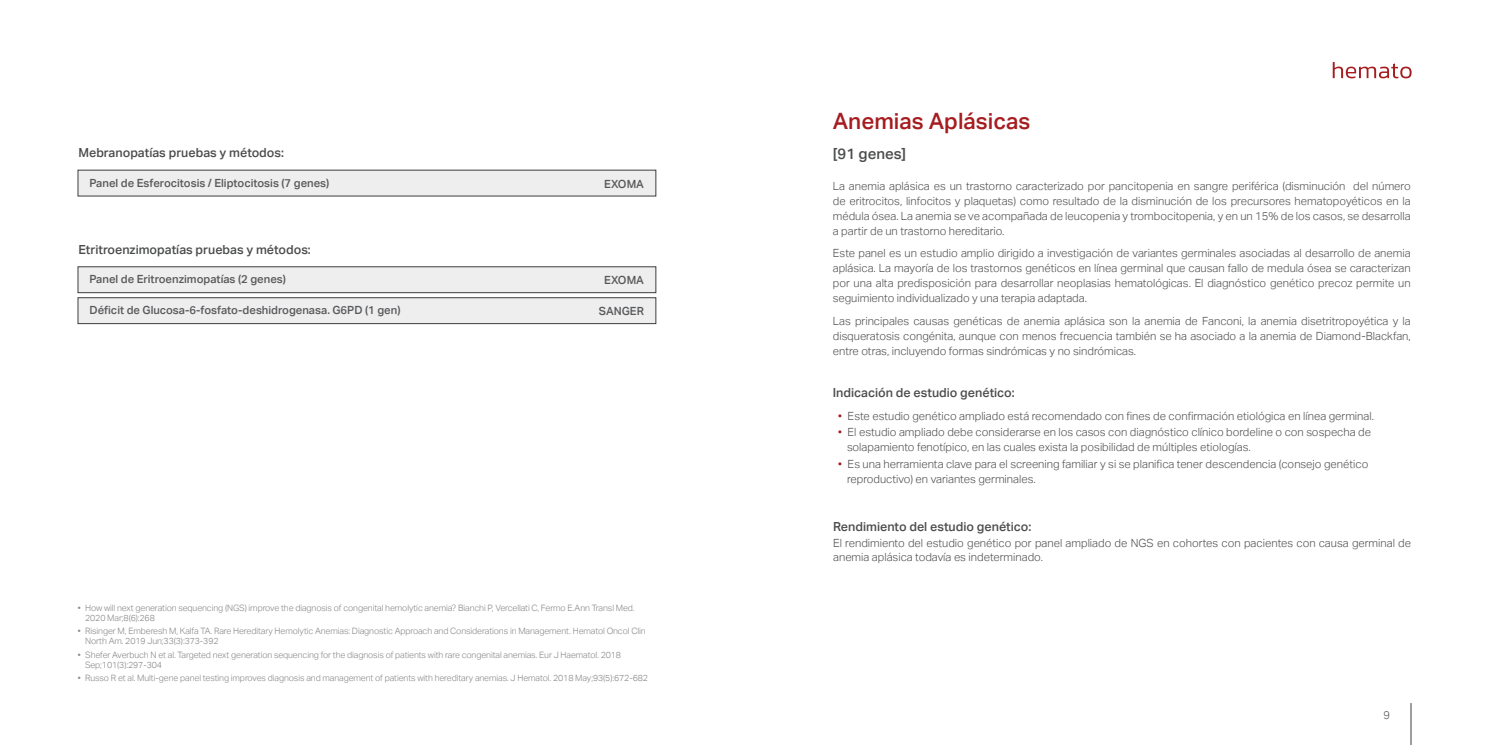
<style>
.page{position:relative;width:1489px;height:745px;background:#fff}
.page>*{position:absolute;margin:0;border:0;box-sizing:border-box;transform-origin:0 0}
.t1{font:500 22.5px "Aktiv Grotesk";color:#a61c1f}
.t2{font:500 15px "Aktiv Grotesk";color:#4b4c4d}
.t3{font:500 12.5px "Aktiv Grotesk";color:#4b4c4d}
.t4{font:300 11.25px/15px "Aktiv Grotesk";color:#4b4c4d;text-align:justify}
.t5{font:500 11.25px "Aktiv Grotesk";color:#57585a}
.t6{font:300 11.25px "Aktiv Grotesk";color:#57585a}
.t7{font:300 8.75px/10px "Aktiv Grotesk";letter-spacing:-.01em;color:#818386}
.s1{color:#84888e}
.s2{color:#a61c1f}
</style>
<div class="page">
<hr style="left:1410px;top:703px;width:1px;height:41px;background:#3e3e3f">
<svg style="left:1332px;top:62px;width:79px;height:16px"></svg>
<div style="left:78px;top:170px;width:578px;height:26px;background:#eeeeef"></div>
<div style="left:78px;top:266px;width:578px;height:26px;background:#eeeeef;border:1px solid #3e3e3f"></div>
<div style="left:78px;top:297px;width:578px;height:26px;background:#eeeeef;border:1px solid #3e3e3f"></div>
<p class="t3" style="left:78px;top:145px;width:207px">Mebranopatías pruebas y métodos:</p>
<p class="t5" style="left:89px;top:176px;width:241px">Panel de Esferocitosis / Eliptocitosis (7 genes)</p>
<p class="t3" style="left:78px;top:242px;width:234px">Etritroenzimopatías pruebas y métodos:</p>
<p class="t5" style="left:89px;top:272px;width:198px">Panel de Eritroenzimopatías (2 genes)</p>
<p class="t5" style="left:89px;top:303px;width:312px">Déficit de Glucosa-6-fosfato-deshidrogenasa. G6PD (1 gen)</p>
<p class="t5" style="left:604px;top:177px;width:41px">EXOMA</p>
<p class="t5" style="left:604px;top:274px;width:41px">EXOMA</p>
<p class="t5" style="left:598px;top:304px;width:47px">SANGER</p>
<p class="t7" style="left:85px;top:602px;width:551px;text-indent:-7px"><span class="s1">•</span> How will next generation sequencing (NGS) improve the diagnosis of congenital hemolytic anemia? Bianchi P, Vercellati C, Fermo E.Ann Transl Med.<br>2020 Mar;8(6):268</p>
<p class="t7" style="left:85px;top:625px;width:562px;text-indent:-7px"><span class="s1">•</span> Risinger M, Emberesh M, Kalfa TA. Rare Hereditary Hemolytic Anemias: Diagnostic Approach and Considerations in Management. Hematol Oncol Clin<br>North Am. 2019 Jun;33(3):373-392</p>
<p class="t7" style="left:85px;top:649px;width:537px;text-indent:-7px"><span class="s1">•</span> Shefer Averbuch N et al. Targeted next generation sequencing for the diagnosis of patients with rare congenital anemias. Eur J Haematol. 2018<br>Sep;101(3):297-304</p>
<p class="t7" style="left:78px;top:672px;width:571px"><span class="s1">•</span> Russo R et al. Multi-gene panel testing improves diagnosis and management of patients with hereditary anemias. J Hematol. 2018 May;93(5):672-682</p>
<p class="t1" style="left:832px;top:107px;width:199px">Anemias Aplásicas</p>
<p class="t2" style="left:832px;top:144px;width:75px">[91 genes]</p>
<p class="t4" style="left:832px;top:179px;width:579px">La anemia aplásica es un trastorno caracterizado por pancitopenia en sangre periférica (disminución del número de eritrocitos, linfocitos y plaquetas) como resultado de la disminución de los precursores hematopoyéticos en la médula ósea. La anemia se ve acompañada de leucopenia y trombocitopenia, y en un 15% de los casos, se desarrolla a partir de un trastorno hereditario.</p>
<p class="t4" style="left:832px;top:246px;width:579px">Este panel es un estudio amplio dirigido a investigación de variantes germinales asociadas al desarrollo de anemia aplásica. La mayoría de los trastornos genéticos en línea germinal que causan fallo de medula ósea se caracterizan por una alta predisposición para desarrollar neoplasias hematológicas. El diagnóstico genético precoz permite un seguimiento individualizado y una terapia adaptada.</p>
<p class="t4" style="left:832px;top:313px;width:579px">Las principales causas genéticas de anemia aplásica son la anemia de Fanconi, la anemia disetritropoyética y la disqueratosis congénita, aunque con menos frecuencia también se ha asociado a la anemia de Diamond-Blackfan, entre otras, incluyendo formas sindrómicas y no sindrómicas.</p>
<p class="t3" style="left:832px;top:385px;width:183px">Indicación de estudio genético:</p>
<p class="t4" style="left:838px;top:408px;width:537px"><span class="s2">•</span> Este estudio genético ampliado está recomendado con fines de confirmación etiológica en línea germinal.</p>
<p class="t4" style="left:847px;top:424px;width:525px;text-indent:-9px"><span class="s2">•</span> El estudio ampliado debe considerarse en los casos con diagnóstico clínico bordeline o con sospecha de solapamiento fenotípico, en las cuales exista la posibilidad de múltiples etiologías.</p>
<p class="t4" style="left:847px;top:456px;width:523px;text-indent:-9px"><span class="s2">•</span> Es una herramienta clave para el screening familiar y si se planifica tener descendencia (consejo genético reproductivo) en variantes germinales.</p>
<p class="t3" style="left:833px;top:519px;width:199px">Rendimiento del estudio genético:</p>
<p class="t4" style="left:833px;top:536px;width:579px;line-height:13.8px">El rendimiento del estudio genético por panel ampliado de NGS en cohortes con pacientes con causa germinal de anemia aplásica todavía es indeterminado.</p>
<p class="t6" style="left:1383px;top:707px;width:8px">9</p>
</div>
